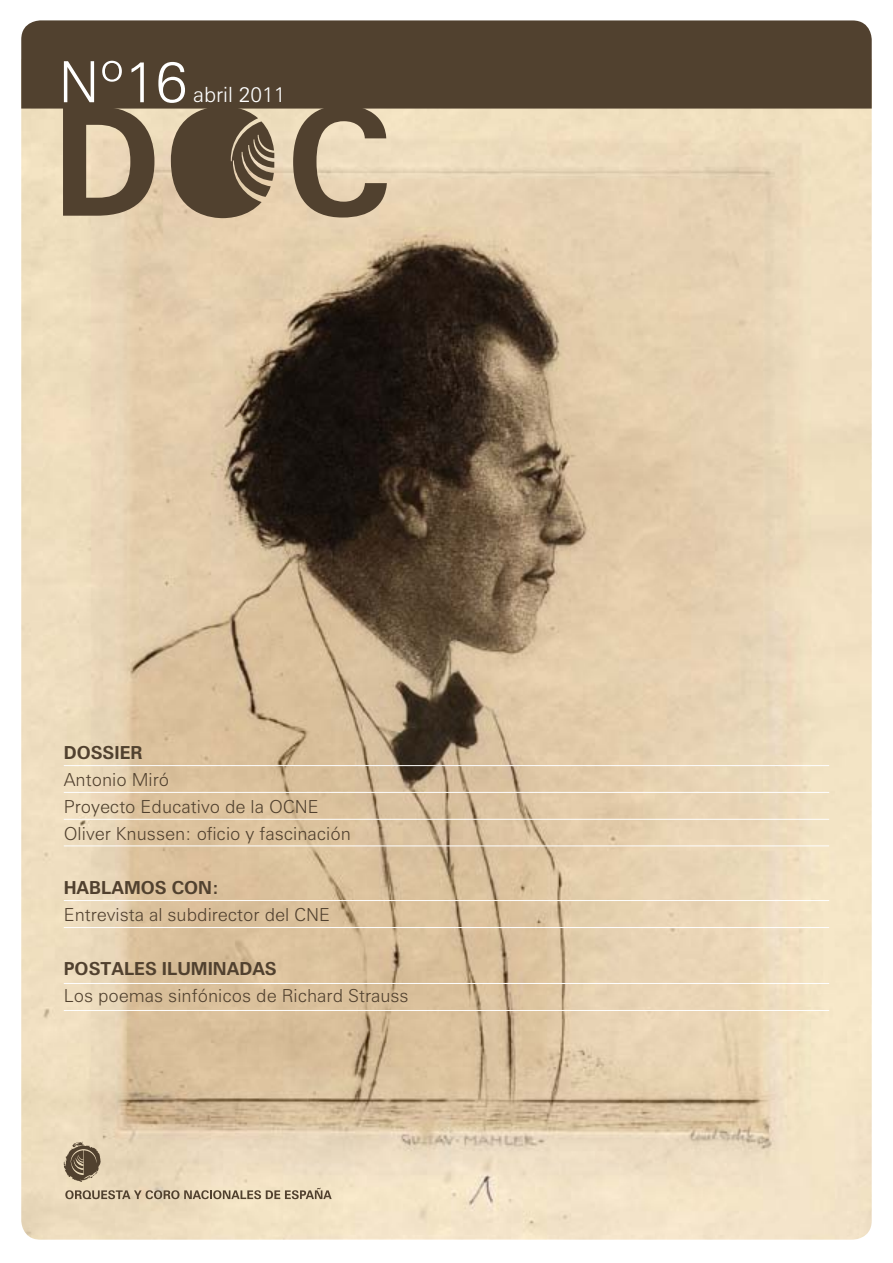
<style>
.page{position:relative;width:893px;height:1263px;background:#fff}
.page>*{position:absolute;margin:0;border:0;box-sizing:border-box;transform-origin:0 0}
.t1{font:300 57px "Zurich BT";color:#fff}
.t2{font:300 21px "Zurich BT";color:#fff}
.t3{font:300 18px/27px "Zurich BT";color:#51412f}
.t4{font:700 18px "Zurich BT";color:#51412f}
</style>
<div class="page">
<img style="left:21px;top:109px;width:851px;height:1131px">
<div style="left:21px;top:20px;width:851px;height:89px;background:#51412f"></div>
<svg style="left:63px;top:107px;width:91px;height:109px;background:#8c7b63"></svg>
<svg style="left:293px;top:105px;width:94px;height:113px;background:#a5947b"></svg>
<svg style="left:171px;top:106px;width:103px;height:112px;background:#73624d"></svg>
<svg style="left:64px;top:1142px;width:37px;height:40px"></svg>
<svg style="left:65px;top:1188px;width:267px;height:11px;background:#b6a68c"></svg>
<hr style="left:64px;top:1010px;width:765px;height:1px;background:#fff">
<hr style="left:64px;top:983px;width:765px;height:1px;background:#fff">
<hr style="left:64px;top:765px;width:765px;height:1px;background:#fff">
<hr style="left:64px;top:819px;width:765px;height:1px;background:#fff">
<hr style="left:64px;top:845px;width:765px;height:1px;background:#fff">
<hr style="left:64px;top:792px;width:765px;height:1px;background:#fff">
<hr style="left:64px;top:927px;width:765px;height:1px;background:#fff">
<hr style="left:64px;top:900px;width:765px;height:1px;background:#fff">
<h1 class="t1" style="left:58px;top:47px;width:131px">Nº16</h1>
<p class="t2" style="left:193px;top:82px;width:94px">abril 2011</p>
<p class="t4" style="left:64px;top:741px;width:80px">DOSSIER</p>
<p class="t3" style="left:64px;top:766px;width:289px">Antonio Miró<br>Proyecto Educativo de la OCNE<br>Oliver Knussen: oficio y fascinación</p>
<p class="t4" style="left:64px;top:876px;width:157px">HABLAMOS CON:</p>
<p class="t3" style="left:64px;top:901px;width:268px">Entrevista al subdirector del CNE</p>
<p class="t4" style="left:64px;top:957px;width:215px">POSTALES ILUMINADAS</p>
<p class="t3" style="left:64px;top:982px;width:346px">Los poemas sinfónicos de Richard Strauss</p>
</div>
